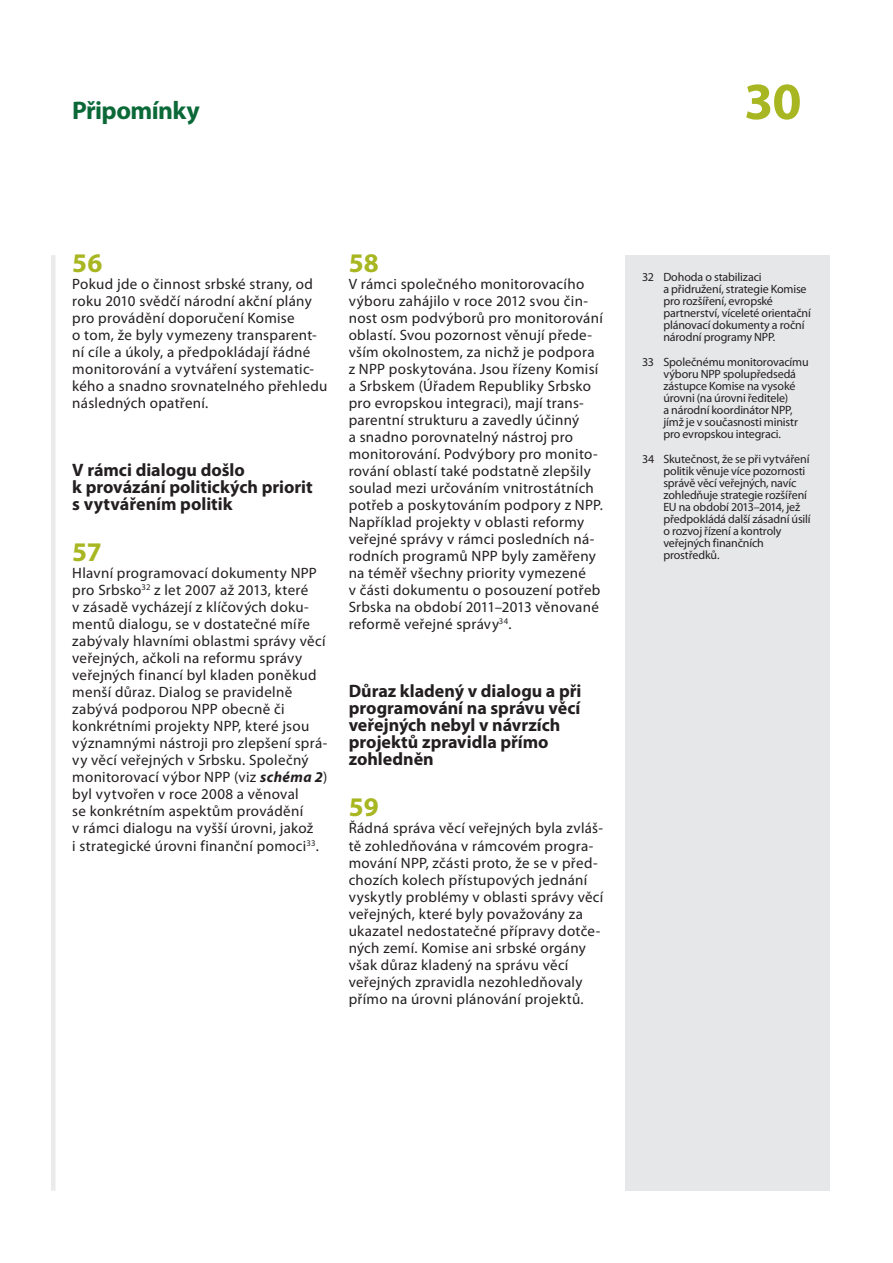
<style>
.page{position:relative;width:893px;height:1263px;background:#fff}
.page>*{position:absolute;margin:0;border:0;box-sizing:border-box;transform-origin:0 0}
.t1{font:700 52.5px "Myriad Pro";color:#a7b621}
.E_05_-_CHAP__1__TEXT{font:700 27px "Myriad Pro";letter-spacing:.005em;color:#a7b621}
.t2{font:700 25.5px "Myriad Pro";letter-spacing:-.025em;color:#0b6938}
.E_04_-_CHAP__TITRE_B{font:700 18px/17px "Myriad Pro";color:#231f20}
.E_05_-_CHAP__1__TEXT-2{font:15px/17px "Myriad Pro";letter-spacing:.02em;color:#231f20}
.E_08_-_CHAP__FOOTNOT{font:12px/12px "Myriad Pro";letter-spacing:-.015em;color:#231f20}
.s1{font-weight:700;font-style:italic}
</style>
<div class="page">
<div style="left:51px;top:255px;width:5px;height:936px;background:#ebebeb"></div>
<div style="left:625px;top:255px;width:204px;height:936px;background:#e6e7e9"></div>
<h3 class="t2" style="left:72px;top:94px;width:129px">Připomínky</h3>
<h1 class="t1" style="left:744px;top:67px;width:59px">30</h1>
<p class="E_05_-_CHAP__1__TEXT" style="left:72px;top:245px;width:32px">56</p>
<p class="E_05_-_CHAP__1__TEXT-2" style="left:72px;top:275px;width:257px">Pokud jde o činnost srbské strany, od roku 2010 svědčí národní akční plány pro provádění doporučení Komise<br>o tom, že byly vymezeny transparent‑ ní cíle a úkoly, a předpokládají řádné monitorování a vytváření systematic‑ kého a snadno srovnatelného přehledu následných opatření.</p>
<p class="E_04_-_CHAP__TITRE_B" style="left:72px;top:461px;width:242px">V rámci dialogu došlo<br>k provázání politických priorit s vytvářením politik</p>
<p class="E_05_-_CHAP__1__TEXT" style="left:72px;top:535px;width:31px">57</p>
<p class="E_05_-_CHAP__1__TEXT-2" style="left:72px;top:565px;width:257px">Hlavní programovací dokumenty NPP pro Srbsko<sup>32</sup> z let 2007 až 2013, které<br>v zásadě vycházejí z klíčových doku‑ mentů dialogu, se v dostatečné míře zabývaly hlavními oblastmi správy věcí veřejných, ačkoli na reformu správy veřejných financí byl kladen poněkud menší důraz. Dialog se pravidelně zabývá podporou NPP obecně či konkrétními projekty NPP, které jsou významnými nástroji pro zlepšení sprá‑ vy věcí veřejných v Srbsku. Společný monitorovací výbor NPP (viz <span class="s1">schéma 2</span>) byl vytvořen v roce 2008 a věnoval<br>se konkrétním aspektům provádění<br>v rámci dialogu na vyšší úrovni, jakož<br>i strategické úrovni finanční pomoci<sup>33</sup>.</p>
<p class="E_05_-_CHAP__1__TEXT" style="left:349px;top:245px;width:32px">58</p>
<p class="E_05_-_CHAP__1__TEXT-2" style="left:349px;top:275px;width:256px">V rámci společného monitorovacího výboru zahájilo v roce 2012 svou čin‑ nost osm podvýborů pro monitorování oblastí. Svou pozornost věnují přede‑ vším okolnostem, za nichž je podpora z NPP poskytována. Jsou řízeny Komisí a Srbskem (Úřadem Republiky Srbsko pro evropskou integraci), mají trans‑ parentní strukturu a zavedly účinný<br>a snadno porovnatelný nástroj pro monitorování. Podvýbory pro monito‑ rování oblastí také podstatně zlepšily soulad mezi určováním vnitrostátních potřeb a poskytováním podpory z NPP.<br>Například projekty v oblasti reformy veřejné správy v rámci posledních ná‑ rodních programů NPP byly zaměřeny na téměř všechny priority vymezené<br>v části dokumentu o posouzení potřeb Srbska na období 2011–2013 věnované reformě veřejné správy<sup>34</sup>.</p>
<p class="E_04_-_CHAP__TITRE_B" style="left:349px;top:682px;width:234px">Důraz kladený v dialogu a při programování na správu věcí veřejných nebyl v návrzích projektů zpravidla přímo zohledněn</p>
<p class="E_05_-_CHAP__1__TEXT" style="left:349px;top:790px;width:32px">59</p>
<p class="E_05_-_CHAP__1__TEXT-2" style="left:349px;top:820px;width:256px">Řádná správa věcí veřejných byla zvláš‑ tě zohledňována v rámcovém progra‑ mování NPP, zčásti proto, že se v před‑ chozích kolech přístupových jednání vyskytly problémy v oblasti správy věcí veřejných, které byly považovány za ukazatel nedostatečné přípravy dotče‑ ných zemí. Komise ani srbské orgány však důraz kladený na správu věcí veřejných zpravidla nezohledňovaly přímo na úrovni plánování projektů.</p>
<p class="E_08_-_CHAP__FOOTNOT" style="left:663px;top:271px;width:149px;text-indent:-21px">32 Dohoda o stabilizaci<br>a přidružení, strategie Komise pro rozšíření, evropské partnerství, víceleté orientační plánovací dokumenty a roční národní programy NPP.</p>
<p class="E_08_-_CHAP__FOOTNOT" style="left:663px;top:356px;width:147px;text-indent:-21px">33 Společnému monitorovacímu výboru NPP spolupředsedá zástupce Komise na vysoké úrovni (na úrovni ředitele)<br>a národní koordinátor NPP, jímž je v současnosti ministr pro evropskou integraci.</p>
<p class="E_08_-_CHAP__FOOTNOT" style="left:663px;top:452px;width:149px;text-indent:-21px">34 Skutečnost, že se při vytváření politik věnuje více pozornosti správě věcí veřejných, navíc zohledňuje strategie rozšíření<br>EU na období 2013–2014, jež předpokládá další zásadní úsilí o rozvoj řízení a kontroly veřejných finančních prostředků.</p>
</div>
